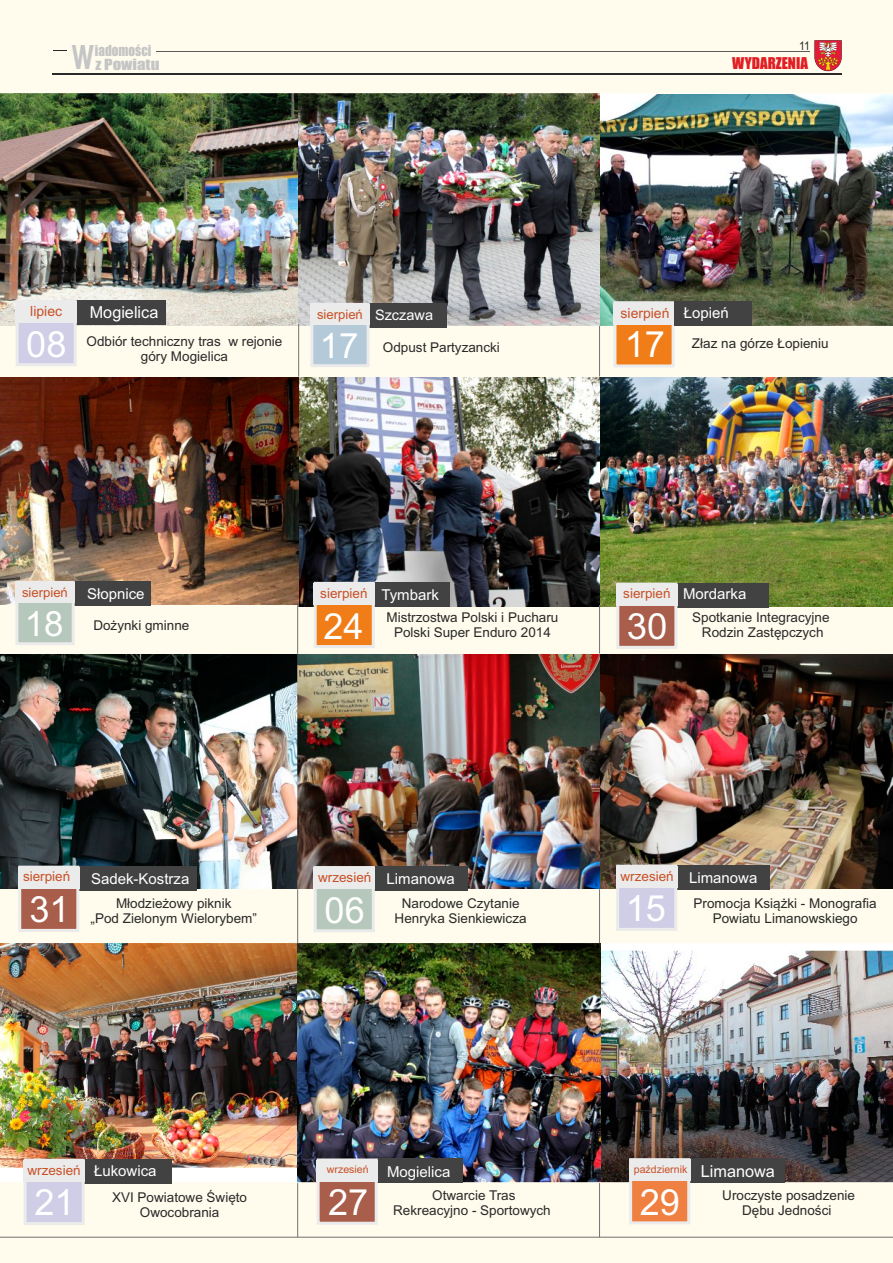
<style>
.page{position:relative;width:893px;height:1263px;background:#fff}
.page>*{position:absolute;margin:0;border:0;box-sizing:border-box;transform-origin:0 0}
.t1{font:700 46.2px "Arial Narrow";color:#c5c5c5;scale:.75 1}
.t2{font:36.15px "Arial";color:#fff}
.t3{font:36px "Arial";color:#fff}
.t4{font:34.95px "Arial";color:#fff}
.t5{font:16.5px "Arial";color:#fff}
.t6{font:15px "Arial";color:#fff}
.t7{font:15px "Impact";color:#e11e23}
.t8{font:14.55px "Arial";color:#fff}
.t9{font:14.25px "Impact";color:#c5c5c5;scale:1.18 1}
.t10{font:13.95px "Arial";color:#c85026}
.t11{font:13.95px "Impact";color:#c5c5c5;scale:.93 1}
.t12{font:13.5px/15.1px "Arial";color:#292929;text-align:center}
.t13{font:13.5px "Arial";color:#c85026}
.t14{font:13.05px "Arial";color:#c85026}
.t15{font:12px "Arial";color:#292929;scale:.88 1}
.t16{font:10.65px "Arial";color:#c85026}
.s1{font-size:15px;color:#fff}
.s2{font-size:16.5px;color:#fff}
</style>
<div class="page">
<img style="left:599px;top:654px;width:294px;height:235px">
<img style="left:298px;top:654px;width:301px;height:235px">
<img style="left:0;top:654px;width:298px;height:235px">
<img style="left:599px;top:376px;width:294px;height:231px">
<img style="left:299px;top:377px;width:300px;height:230px">
<img style="left:0;top:377px;width:299px;height:230px">
<img style="left:0;top:943px;width:893px;height:320px">
<img style="left:0;top:0;width:893px;height:326px">
<div style="left:599px;top:326px;width:294px;height:50px;background:#fffced"></div>
<svg style="left:612px;top:300px;width:64px;height:67px;background:#ea964b"></svg>
<div style="left:613px;top:303px;width:62px;height:21px;background:#ebebeb"></div>
<div style="left:674px;top:301px;width:78px;height:25px;background:#424242"></div>
<div style="left:0;top:326px;width:600px;height:51px;background:#fffced"></div>
<div style="left:368px;top:303px;width:79px;height:24px;background:#424242"></div>
<svg style="left:309px;top:301px;width:62px;height:66px;background:#bfcfd8"></svg>
<div style="left:310px;top:304px;width:60px;height:21px;background:#ebebeb"></div>
<div style="left:0;top:607px;width:893px;height:47px;background:#fffced"></div>
<div style="left:373px;top:582px;width:77px;height:25px;background:#424242"></div>
<div style="left:676px;top:583px;width:92px;height:25px;background:#424242"></div>
<svg style="left:615px;top:581px;width:64px;height:68px;background:#b47f6c"></svg>
<div style="left:616px;top:584px;width:61px;height:22px;background:#ebebeb"></div>
<svg style="left:312px;top:580px;width:64px;height:68px;background:#e49046"></svg>
<div style="left:314px;top:583px;width:61px;height:22px;background:#ebebeb"></div>
<div style="left:0;top:605px;width:298px;height:49px;background:#fffced"></div>
<div style="left:74px;top:581px;width:76px;height:25px;background:#424242"></div>
<svg style="left:14px;top:579px;width:62px;height:66px;background:#c1ccc1"></svg>
<div style="left:15px;top:582px;width:60px;height:21px;background:#ebebeb"></div>
<div style="left:0;top:889px;width:893px;height:54px;background:#fffced"></div>
<div style="left:72px;top:866px;width:125px;height:25px;background:#424242"></div>
<svg style="left:17px;top:864px;width:64px;height:68px;background:#b07b6c"></svg>
<div style="left:18px;top:867px;width:61px;height:22px;background:#ebebeb"></div>
<div style="left:367px;top:866px;width:101px;height:25px;background:#424242"></div>
<svg style="left:312px;top:864px;width:64px;height:68px;background:#bac5bc"></svg>
<div style="left:314px;top:867px;width:61px;height:22px;background:#ebebeb"></div>
<div style="left:670px;top:865px;width:100px;height:25px;background:#424242"></div>
<svg style="left:615px;top:863px;width:64px;height:68px;background:#d1cedf"></svg>
<div style="left:616px;top:866px;width:61px;height:22px;background:#ebebeb"></div>
<div style="left:298px;top:1189px;width:302px;height:53px;background:#fffced"></div>
<div style="left:83px;top:1159px;width:89px;height:25px;background:#424242"></div>
<svg style="left:22px;top:1157px;width:64px;height:69px;background:#d4cfe0"></svg>
<div style="left:24px;top:1160px;width:61px;height:22px;background:#ebebeb"></div>
<div style="left:600px;top:1183px;width:293px;height:59px;background:#fffced"></div>
<div style="left:376px;top:1158px;width:86px;height:25px;background:#424242"></div>
<svg style="left:315px;top:1157px;width:64px;height:68px;background:#b37e70"></svg>
<div style="left:317px;top:1160px;width:61px;height:21px;background:#ebebeb"></div>
<div style="left:689px;top:1158px;width:95px;height:25px;background:#424242"></div>
<svg style="left:628px;top:1157px;width:64px;height:67px;background:#e79465"></svg>
<div style="left:629px;top:1160px;width:61px;height:21px;background:#ebebeb"></div>
<svg style="left:814px;top:40px;width:28px;height:31px"></svg>
<hr style="left:156px;top:51px;width:654px;height:1px;background:#5b5b5b">
<svg style="left:53px;top:51px;width:14px;height:1px"></svg>
<hr style="left:52px;top:73px;width:790px;height:2px;background:#292929">
<hr style="left:599px;top:605px;width:1px;height:49px;background:#717171">
<hr style="left:297px;top:605px;width:1px;height:49px;background:#717171">
<hr style="left:599px;top:889px;width:1px;height:54px;background:#717171">
<hr style="left:297px;top:1183px;width:1px;height:54px;background:#717171">
<hr style="left:297px;top:889px;width:1px;height:54px;background:#717171">
<hr style="left:599px;top:1183px;width:1px;height:54px;background:#717171">
<hr style="left:599px;top:326px;width:1px;height:50px;background:#717171">
<hr style="left:0;top:1237px;width:893px;height:1px;background:#717171">
<div style="left:75px;top:300px;width:91px;height:25px;background:#424242"></div>
<svg style="left:14px;top:298px;width:64px;height:68px;background:#d6d3e6"></svg>
<div style="left:16px;top:301px;width:61px;height:22px;background:#ebebeb"></div>
<hr style="left:298px;top:324px;width:1px;height:53px;background:#717171">
<p class="t15" style="left:799px;top:41px;width:14px">11</p>
<p class="t11" style="left:95px;top:45px;width:62px">iadomości</p>
<p class="t9" style="left:95px;top:58px;width:56px">z Powiatu</p>
<h1 class="t1" style="left:72px;top:18px;width:31px">w</h1>
<p class="t7" style="left:732px;top:57px;width:77px">WYDARZENIA</p>
<p class="t10" style="left:30px;top:306px;width:33px">lipiec</p>
<p class="t5" style="left:90px;top:306px;width:70px">Mogielica</p>
<p class="t14" style="left:317px;top:310px;width:47px">sierpień</p>
<p class="t8" style="left:375px;top:310px;width:60px">Szczawa</p>
<p class="t6" style="left:684px;top:307px;width:47px">Łopień</p>
<p class="t10" style="left:621px;top:308px;width:50px">sierpień</p>
<h2 class="t2" style="left:26px;top:330px;width:42px">08</h2>
<p class="t12" style="left:87px;top:335px;width:197px">Odbiór techniczny tras w rejonie góry Mogielica</p>
<h3 class="t4" style="left:320px;top:333px;width:40px">17</h3>
<p class="t12" style="left:383px;top:341px;width:119px">Odpust Partyzancki</p>
<h2 class="t2" style="left:625px;top:331px;width:42px">17</h2>
<p class="t12" style="left:692px;top:337px;width:138px">Złaz na górze Łopieniu</p>
<p class="t14" style="left:22px;top:588px;width:47px">sierpień</p>
<p class="t6" style="left:87px;top:588px;width:59px">Słopnice</p>
<p class="t13" style="left:320px;top:589px;width:49px">sierpień</p>
<h3 class="t4" style="left:25px;top:611px;width:40px">18</h3>
<p class="t12" style="left:93px;top:619px;width:98px">Dożynki gminne</p>
<h3 class="t3" style="left:323px;top:612px;width:42px">24</h3>
<p class="t13" style="left:623px;top:589px;width:125px">sierpień <span class="s1">Mordarka</span></p>
<p class="t6" style="left:381px;top:589px;width:59px">Tymbark</p>
<p class="t12" style="left:387px;top:611px;width:173px">Mistrzostwa Polski i Pucharu<br>Polski Super Enduro 2014</p>
<p class="t12" style="left:692px;top:611px;width:139px">Spotkanie Integracyjne</p>
<h2 class="t2" style="left:627px;top:613px;width:42px">30</h2>
<p class="t12" style="left:702px;top:626px;width:123px">Rodzin Zastępczych</p>
<p class="t13" style="left:621px;top:871px;width:55px">wrzesień</p>
<p class="t13" style="left:23px;top:872px;width:49px">sierpień</p>
<p class="t6" style="left:387px;top:873px;width:70px">Limanowa</p>
<p class="t12" style="left:402px;top:897px;width:119px">Narodowe Czytanie</p>
<p class="t13" style="left:318px;top:872px;width:55px">wrzesień</p>
<p class="t6" style="left:689px;top:872px;width:70px">Limanowa</p>
<p class="t12" style="left:694px;top:897px;width:185px">Promocja Książki - Monografia</p>
<p class="t6" style="left:91px;top:873px;width:100px">Sadek-Kostrza</p>
<p class="t12" style="left:116px;top:897px;width:117px">Młodzieżowy piknik</p>
<h2 class="t2" style="left:626px;top:895px;width:42px">15</h2>
<h2 class="t2" style="left:29px;top:896px;width:42px">31</h2>
<h2 class="t2" style="left:325px;top:896px;width:42px">06</h2>
<p class="t12" style="left:91px;top:912px;width:168px">„Pod Zielonym Wielorybem”</p>
<p class="t12" style="left:395px;top:912px;width:134px">Henryka Sienkiewicza</p>
<p class="t12" style="left:713px;top:912px;width:146px">Powiatu Limanowskiego</p>
<p class="t13" style="left:27px;top:1165px;width:131px">wrzesień <span class="s1">Łukowica</span></p>
<h2 class="t2" style="left:34px;top:1188px;width:42px">21</h2>
<p class="t12" style="left:112px;top:1191px;width:137px">XVI Powiatowe Święto</p>
<p class="t12" style="left:140px;top:1206px;width:81px">Owocobrania</p>
<p class="t16" style="left:327px;top:1165px;width:43px">wrzesień</p>
<p class="t16" style="left:634px;top:1165px;width:143px">październik <span class="s2">Limanowa</span></p>
<p class="t6" style="left:387px;top:1166px;width:65px">Mogielica</p>
<p class="t12" style="left:393px;top:1189px;width:159px">Otwarcie Tras<br>Rekreacyjno - Sportowych</p>
<p class="t12" style="left:722px;top:1189px;width:134px">Uroczyste posadzenie</p>
<h2 class="t2" style="left:640px;top:1188px;width:42px">29</h2>
<h2 class="t2" style="left:328px;top:1188px;width:42px">27</h2>
<p class="t12" style="left:742px;top:1204px;width:91px">Dębu Jedności</p>
</div>
